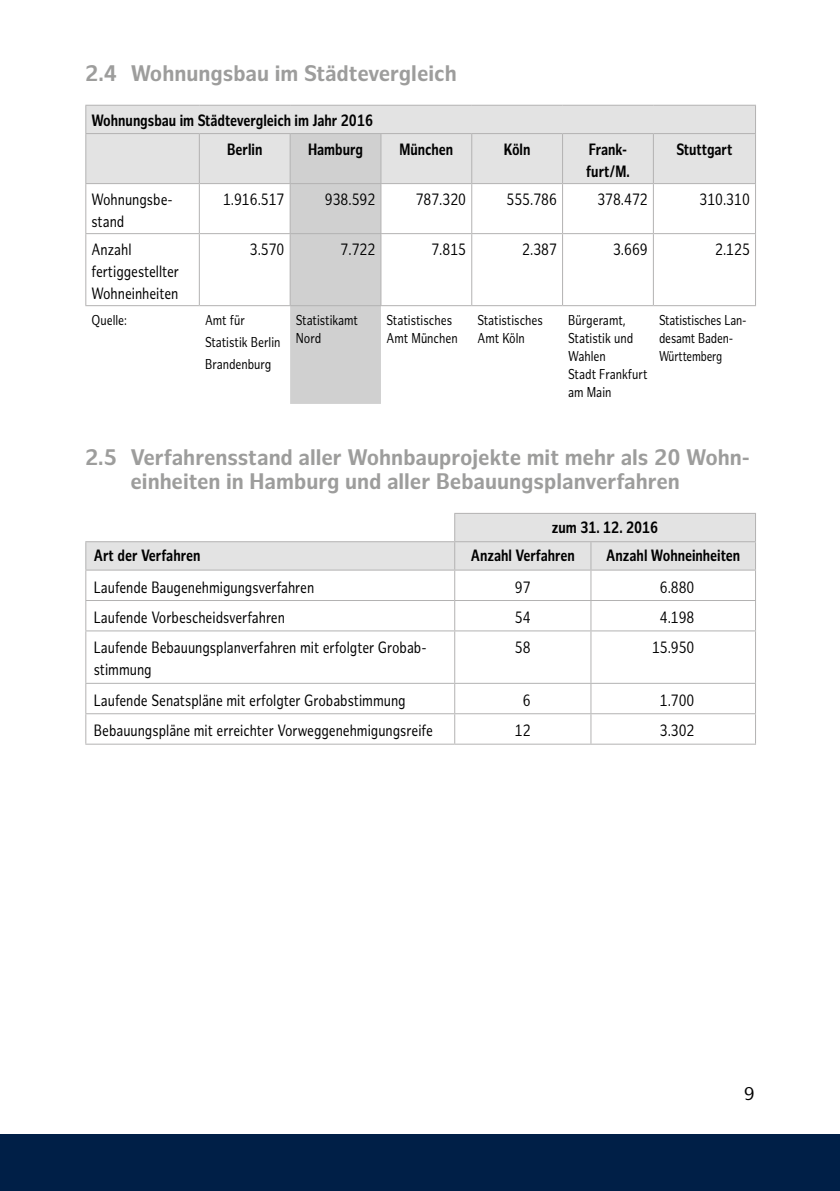
<style>
.page{position:relative;width:840px;height:1191px;background:#fff}
.page>*{position:absolute;margin:0;border:0;box-sizing:border-box;transform-origin:0 0}
.t1{font:700 22px/24px "Hamburg Sans";color:#9d9d9c;scale:.95 1}
.t2{font:18px "Hamburg Sans";color:#000}
.t3{font:16px/22px "Hamburg Sans";color:#000;scale:.8 1}
.t4{font:700 16px/28.8px "Hamburg Sans";color:#000;scale:.8 1}
.t5{font:14px/18px "Hamburg Sans";color:#000;scale:.8 1}
.t6{font:14px/18px "Hamburg Sans";color:#000;scale:.78 1}
</style>
<div class="page">
<div style="left:0;top:1134px;width:839px;height:57px;background:#001f47"></div>
<div style="left:86px;top:106px;width:668px;height:77px;background:#e3e3e3"></div>
<div style="left:290px;top:134px;width:91px;height:270px;background:#d0d0d0"></div>
<svg style="left:754px;top:106px;width:1px;height:27px"></svg>
<hr style="left:199px;top:134px;width:1px;height:49px;background:#b3b2b2">
<hr style="left:289px;top:134px;width:1px;height:49px;background:#b3b2b2">
<hr style="left:380px;top:134px;width:1px;height:49px;background:#b3b2b2">
<hr style="left:471px;top:134px;width:1px;height:49px;background:#b3b2b2">
<hr style="left:561px;top:134px;width:1px;height:49px;background:#b3b2b2">
<hr style="left:652px;top:134px;width:1px;height:49px;background:#b3b2b2">
<hr style="left:754px;top:134px;width:1px;height:49px;background:#b3b2b2">
<hr style="left:85px;top:184px;width:1px;height:49px;background:#b3b2b2">
<hr style="left:199px;top:184px;width:1px;height:49px;background:#b3b2b2">
<hr style="left:289px;top:184px;width:1px;height:49px;background:#b3b2b2">
<hr style="left:380px;top:184px;width:1px;height:49px;background:#b3b2b2">
<hr style="left:471px;top:184px;width:1px;height:49px;background:#b3b2b2">
<hr style="left:561px;top:184px;width:1px;height:49px;background:#b3b2b2">
<hr style="left:652px;top:184px;width:1px;height:49px;background:#b3b2b2">
<hr style="left:754px;top:184px;width:1px;height:49px;background:#b3b2b2">
<hr style="left:85px;top:233px;width:114px;height:1px;background:#b3b2b2">
<hr style="left:85px;top:234px;width:1px;height:71px;background:#b3b2b2">
<hr style="left:199px;top:233px;width:91px;height:1px;background:#b3b2b2">
<hr style="left:199px;top:234px;width:1px;height:71px;background:#b3b2b2">
<hr style="left:290px;top:233px;width:91px;height:1px;background:#b3b2b2">
<hr style="left:289px;top:234px;width:1px;height:71px;background:#b3b2b2">
<hr style="left:381px;top:233px;width:90px;height:1px;background:#b3b2b2">
<hr style="left:380px;top:234px;width:1px;height:71px;background:#b3b2b2">
<hr style="left:471px;top:233px;width:91px;height:1px;background:#b3b2b2">
<hr style="left:471px;top:234px;width:1px;height:71px;background:#b3b2b2">
<hr style="left:562px;top:233px;width:91px;height:1px;background:#b3b2b2">
<hr style="left:561px;top:234px;width:1px;height:71px;background:#b3b2b2">
<hr style="left:653px;top:233px;width:102px;height:1px;background:#b3b2b2">
<hr style="left:652px;top:234px;width:1px;height:71px;background:#b3b2b2">
<hr style="left:754px;top:234px;width:1px;height:71px;background:#b3b2b2">
<hr style="left:85px;top:305px;width:114px;height:1px;background:#b3b2b2">
<hr style="left:199px;top:305px;width:91px;height:1px;background:#b3b2b2">
<hr style="left:290px;top:305px;width:91px;height:1px;background:#b3b2b2">
<hr style="left:381px;top:305px;width:90px;height:1px;background:#b3b2b2">
<hr style="left:471px;top:305px;width:91px;height:1px;background:#b3b2b2">
<hr style="left:562px;top:305px;width:91px;height:1px;background:#b3b2b2">
<hr style="left:653px;top:305px;width:102px;height:1px;background:#b3b2b2">
<hr style="left:85px;top:134px;width:1px;height:49px;background:#b3b2b2">
<hr style="left:85px;top:183px;width:114px;height:1px;background:#b3b2b2">
<hr style="left:199px;top:183px;width:91px;height:1px;background:#b3b2b2">
<hr style="left:290px;top:183px;width:91px;height:1px;background:#b3b2b2">
<hr style="left:381px;top:183px;width:90px;height:1px;background:#b3b2b2">
<hr style="left:471px;top:183px;width:91px;height:1px;background:#b3b2b2">
<hr style="left:562px;top:183px;width:91px;height:1px;background:#b3b2b2">
<hr style="left:653px;top:183px;width:102px;height:1px;background:#b3b2b2">
<hr style="left:85px;top:105px;width:114px;height:1px;background:#b3b2b2">
<svg style="left:85px;top:106px;width:1px;height:27px"></svg>
<hr style="left:199px;top:105px;width:91px;height:1px;background:#b3b2b2">
<hr style="left:290px;top:105px;width:91px;height:1px;background:#b3b2b2">
<hr style="left:381px;top:105px;width:90px;height:1px;background:#b3b2b2">
<hr style="left:471px;top:105px;width:91px;height:1px;background:#b3b2b2">
<hr style="left:562px;top:105px;width:91px;height:1px;background:#b3b2b2">
<hr style="left:653px;top:105px;width:102px;height:1px;background:#b3b2b2">
<hr style="left:85px;top:133px;width:114px;height:1px;background:#b3b2b2">
<hr style="left:199px;top:133px;width:91px;height:1px;background:#b3b2b2">
<hr style="left:290px;top:133px;width:91px;height:1px;background:#b3b2b2">
<hr style="left:381px;top:133px;width:90px;height:1px;background:#b3b2b2">
<hr style="left:471px;top:133px;width:91px;height:1px;background:#b3b2b2">
<hr style="left:562px;top:133px;width:91px;height:1px;background:#b3b2b2">
<hr style="left:653px;top:133px;width:102px;height:1px;background:#b3b2b2">
<hr style="left:454px;top:570px;width:1px;height:30px;background:#b3b2b2">
<hr style="left:590px;top:570px;width:1px;height:30px;background:#b3b2b2">
<hr style="left:85px;top:600px;width:369px;height:1px;background:#b3b2b2">
<hr style="left:454px;top:600px;width:136px;height:1px;background:#b3b2b2">
<svg style="left:454px;top:601px;width:1px;height:29px"></svg>
<hr style="left:590px;top:600px;width:165px;height:1px;background:#b3b2b2">
<svg style="left:590px;top:601px;width:1px;height:29px"></svg>
<hr style="left:85px;top:630px;width:369px;height:1px;background:#b3b2b2">
<hr style="left:454px;top:630px;width:136px;height:1px;background:#b3b2b2">
<hr style="left:454px;top:631px;width:1px;height:52px;background:#b3b2b2">
<hr style="left:590px;top:630px;width:165px;height:1px;background:#b3b2b2">
<hr style="left:590px;top:631px;width:1px;height:52px;background:#b3b2b2">
<hr style="left:85px;top:683px;width:369px;height:1px;background:#b3b2b2">
<hr style="left:454px;top:683px;width:136px;height:1px;background:#b3b2b2">
<hr style="left:590px;top:683px;width:165px;height:1px;background:#b3b2b2">
<hr style="left:85px;top:713px;width:369px;height:1px;background:#b3b2b2">
<hr style="left:454px;top:713px;width:136px;height:1px;background:#b3b2b2">
<svg style="left:454px;top:684px;width:1px;height:59px"></svg>
<hr style="left:590px;top:713px;width:165px;height:1px;background:#b3b2b2">
<svg style="left:590px;top:684px;width:1px;height:59px"></svg>
<hr style="left:85px;top:743px;width:369px;height:1px;background:#b3b2b2">
<hr style="left:454px;top:743px;width:136px;height:1px;background:#b3b2b2">
<hr style="left:590px;top:743px;width:165px;height:1px;background:#b3b2b2">
<hr style="left:85px;top:570px;width:1px;height:30px;background:#b3b2b2">
<hr style="left:754px;top:570px;width:1px;height:30px;background:#b3b2b2">
<svg style="left:85px;top:601px;width:1px;height:29px"></svg>
<hr style="left:85px;top:631px;width:1px;height:52px;background:#b3b2b2">
<hr style="left:754px;top:631px;width:1px;height:52px;background:#b3b2b2">
<svg style="left:85px;top:684px;width:1px;height:59px"></svg>
<svg style="left:85px;top:513px;width:670px;height:57px"></svg>
<hr style="left:454px;top:541px;width:136px;height:1px;background:#b3b2b2">
<hr style="left:590px;top:541px;width:165px;height:1px;background:#b3b2b2">
<h1 class="t1" style="left:85px;top:62px;width:392px">2.4 Wohnungsbau im Städtevergleich</h1>
<p class="t4" style="left:227px;top:107px;width:184px;text-indent:-135px">Wohnungsbau im Städtevergleich im Jahr 2016<br>Berlin</p>
<p class="t4" style="left:308px;top:135px;width:70px">Hamburg</p>
<p class="t4" style="left:399px;top:135px;width:69px">München</p>
<p class="t4" style="left:503px;top:135px;width:35px">Köln</p>
<p class="t4" style="left:585px;top:139px;width:56px;line-height:22px">Frank&shy;furt/M.</p>
<p class="t4" style="left:676px;top:135px;width:72px">Stuttgart</p>
<p class="t3" style="left:91px;top:189px;width:103px">Wohnungsbe&shy;stand</p>
<p class="t3" style="left:223px;top:189px;width:78px">1.916.517</p>
<p class="t3" style="left:325px;top:189px;width:64px">938.592</p>
<p class="t3" style="left:415px;top:189px;width:64px">787.320</p>
<p class="t3" style="left:506px;top:189px;width:64px">555.786</p>
<p class="t3" style="left:597px;top:189px;width:64px">378.472</p>
<p class="t3" style="left:699px;top:189px;width:64px">310.310</p>
<p class="t3" style="left:91px;top:239px;width:111px">Anzahl fertiggestellter<br>Wohneinheiten</p>
<p class="t3" style="left:250px;top:239px;width:45px">3.570</p>
<p class="t3" style="left:340px;top:239px;width:45px">7.722</p>
<p class="t3" style="left:431px;top:239px;width:45px">7.815</p>
<p class="t3" style="left:522px;top:239px;width:45px">2.387</p>
<p class="t3" style="left:612px;top:239px;width:45px">3.669</p>
<p class="t3" style="left:714px;top:239px;width:45px">2.125</p>
<p class="t5" style="left:91px;top:312px;width:46px">Quelle:</p>
<p class="t5" style="left:205px;top:310px;width:96px;line-height:22px">Amt für<br>Statistik Berlin<br>Brandenburg</p>
<p class="t5" style="left:295px;top:312px;width:79px">Statistikamt<br>Nord</p>
<p class="t5" style="left:386px;top:312px;width:90px">Statistisches<br>Amt München</p>
<p class="t5" style="left:477px;top:312px;width:83px">Statistisches<br>Amt Köln</p>
<p class="t5" style="left:568px;top:312px;width:101px">Bürgeramt,<br>Statistik und<br>Wahlen<br>Stadt Frankfurt am Main</p>
<p class="t6" style="left:658px;top:312px;width:114px">Statistisches Lan&shy;desamt Baden-<br>Württemberg</p>
<h1 class="t1" style="left:130px;top:446px;width:653px;text-indent:-45px">2.5 Verfahrensstand aller Wohnbauprojekte mit mehr als 20 Wohn&shy;einheiten in Hamburg und aller Bebauungsplanverfahren</h1>
<p class="t4" style="left:551px;top:514px;width:134px">zum 31. 12. 2016</p>
<p class="t4" style="left:94px;top:541px;width:135px">Art der Verfahren</p>
<p class="t4" style="left:470px;top:541px;width:131px">Anzahl Verfahren</p>
<p class="t4" style="left:606px;top:541px;width:169px">Anzahl Wohneinheiten</p>
<p class="t3" style="left:94px;top:576px;width:277px">Laufende Baugenehmigungsverfahren</p>
<p class="t3" style="left:514px;top:576px;width:21px">97</p>
<p class="t3" style="left:659px;top:576px;width:45px">6.880</p>
<p class="t3" style="left:94px;top:607px;width:240px">Laufende Vorbescheidsverfahren</p>
<p class="t3" style="left:514px;top:607px;width:21px">54</p>
<p class="t3" style="left:659px;top:607px;width:45px">4.198</p>
<p class="t3" style="left:94px;top:637px;width:417px">Laufende Bebauungsplanverfahren mit erfolgter Grobab&shy;stimmung</p>
<p class="t3" style="left:514px;top:637px;width:21px">58</p>
<p class="t3" style="left:651px;top:637px;width:55px">15.950</p>
<p class="t3" style="left:94px;top:689px;width:391px">Laufende Senatspläne mit erfolgter Grobabstimmung</p>
<p class="t3" style="left:522px;top:689px;width:11px">6</p>
<p class="t3" style="left:659px;top:689px;width:45px">1.700</p>
<p class="t3" style="left:94px;top:720px;width:425px">Bebauungspläne mit erreichter Vorweggenehmigungsreife</p>
<p class="t3" style="left:514px;top:720px;width:21px">12</p>
<p class="t3" style="left:659px;top:720px;width:45px">3.302</p>
<p class="t2" style="left:743px;top:1083px;width:13px">9</p>
</div>
